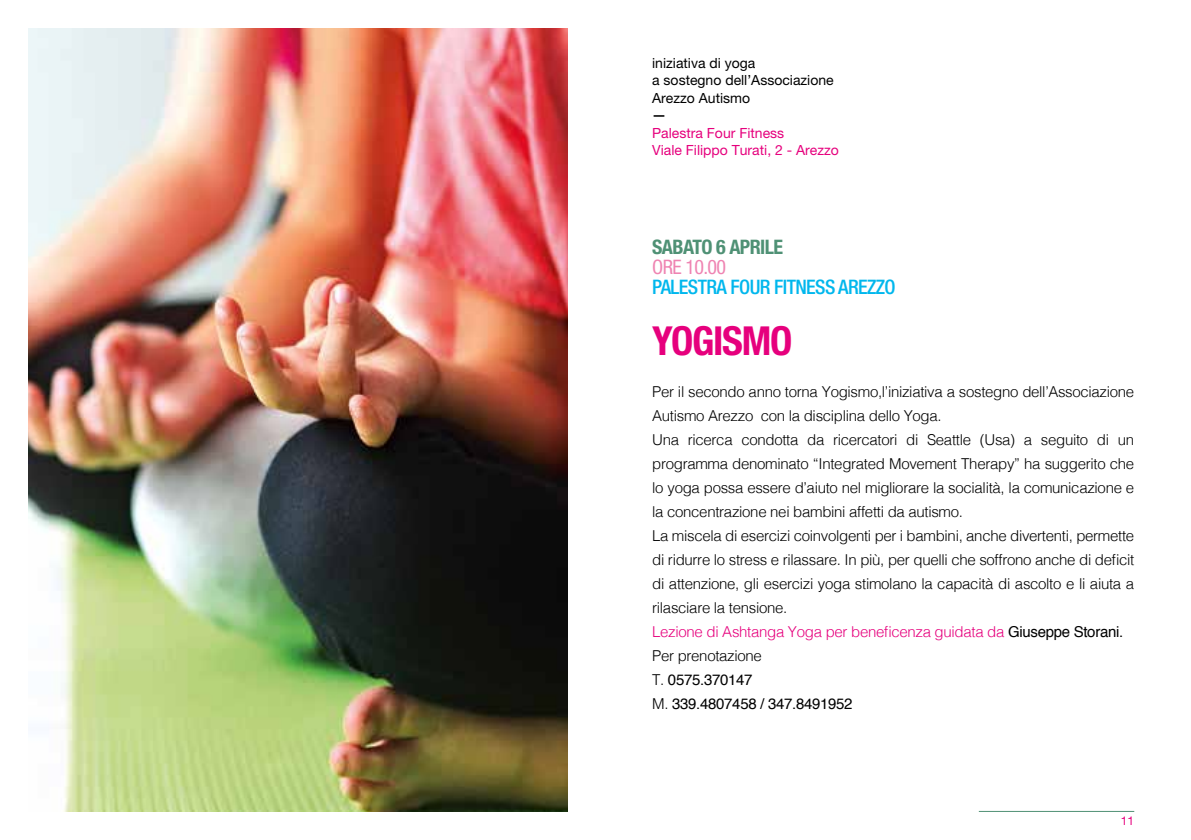
<style>
.page{position:relative;width:1191px;height:840px;background:#fff}
.page>*{position:absolute;margin:0;border:0;box-sizing:border-box;transform-origin:0 0}
.t1{font:700 condensed 40px "Helvetica Neue";letter-spacing:-.03em;color:#e6007d}
.t2{font:500 condensed 20px "Helvetica Neue";letter-spacing:-.03em;color:#00b7ed}
.t3{font:700 condensed 20px "Helvetica Neue";letter-spacing:-.03em;color:#4f9175}
.t4{font:condensed 20px "Helvetica Neue";letter-spacing:-.03em;color:#ef84b2}
.t5{font:300 15px/24px "Helvetica";letter-spacing:-.02em;color:#000}
.t6{font:14px/17.6px "Helvetica Neue";color:#000}
.t7{font:14px/17.6px "Helvetica Neue";color:#e6007d}
.t8{font:700 14px "Helvetica";color:#000}
.t9{font:12px "Helvetica Neue";color:#e6007d}
.s1{color:#e6007d}
.s2{font-weight:400}
</style>
<div class="page">
<hr style="left:978px;top:810px;width:156px;height:1px;background:#4f9175">
<img style="left:28px;top:28px;width:539px;height:783px">
<p class="t6" style="left:652px;top:54px;width:183px">iniziativa di yoga<br>a sostegno dell’Associazione<br>Arezzo Autismo</p>
<p class="t8" style="left:652px;top:104px;width:15px">—</p>
<p class="t7" style="left:652px;top:124px;width:188px">Palestra Four Fitness<br>Viale Filippo Turati, 2 - Arezzo</p>
<h2 class="t3" style="left:652px;top:235px;width:132px">SABATO 6 APRILE</h2>
<h2 class="t4" style="left:652px;top:255px;width:75px">ORE 10.00</h2>
<h2 class="t2" style="left:652px;top:275px;width:245px">PALESTRA FOUR FITNESS AREZZO</h2>
<h1 class="t1" style="left:652px;top:316px;width:142px">YOGISMO</h1>
<p class="t5" style="left:652px;top:378px;width:483px">Per il secondo anno torna Yogismo,l’iniziativa a sostegno dell’Associazione Autismo Arezzo con la disciplina dello Yoga.<br>Una ricerca condotta da ricercatori di Seattle (Usa) a seguito di un programma denominato “Integrated Movement Therapy” ha suggerito che lo yoga possa essere d’aiuto nel migliorare la socialità, la comunicazione e la concentrazione nei bambini affetti da autismo.<br>La miscela di esercizi coinvolgenti per i bambini, anche divertenti, permette di ridurre lo stress e rilassare. In più, per quelli che soffrono anche di deficit di attenzione, gli esercizi yoga stimolano la capacità di ascolto e li aiuta a rilasciare la tensione.<br><span class="s1">Lezione di Ashtanga Yoga per beneficenza guidata da</span> <span class="s2">Giuseppe Storani.<br></span>Per prenotazione<br>T. <span class="s2">0575.370147<br></span>M. <span class="s2">339.4807458 / 347.8491952</span></p>
<p class="t9" style="left:1121px;top:813px;width:15px">11</p>
</div>
